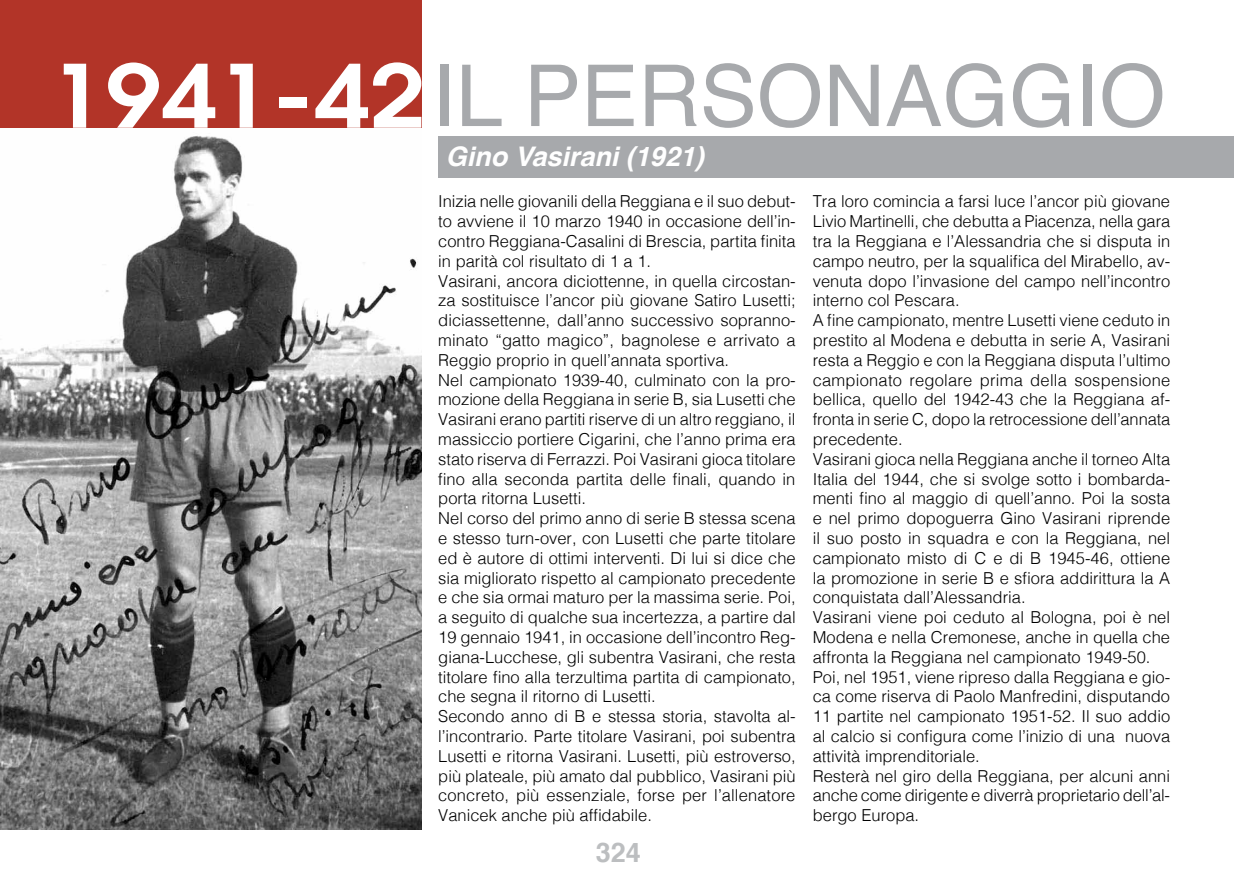
<style>
.page{position:relative;width:1234px;height:893px;background:#fff}
.page>*{position:absolute;margin:0;border:0;box-sizing:border-box;transform-origin:0 0}
.t1{font:85.5px "Helvetica";color:#a7a9ac}
.t2{font:italic 700 27px "Helvetica";color:#fff}
.t3{font:700 27px "Helvetica";color:#bcbec0}
.t4{font:300 16.5px/19.8px "Helvetica";color:#000}
.s1{font-family:"Avant Garde";font-weight:600;font-size:86.55px;color:#fff}
</style>
<div class="page">
<div style="left:0;top:0;width:421px;height:128px;background:#b23428"></div>
<div style="left:438px;top:136px;width:795px;height:41px;background:#a7a9ac"></div>
<img style="left:0;top:135px;width:421px;height:695px">
<h1 class="t1" style="left:50px;top:30px;width:1116px"><span class="s1">1941-42</span>I L PERSONAGGIO</h1>
<h2 class="t2" style="left:445px;top:134px;width:260px">Gino Vasirani (1921)</h2>
<p class="t4" style="left:438px;top:191px;width:359px">Inizia nelle giovanili della Reggiana e il suo debut&shy;to avviene il 10 marzo 1940 in occasione dell’in&shy;contro Reggiana-Casalini di Brescia, partita finita in parità col risultato di 1 a 1.<br>Vasirani, ancora diciottenne, in quella circostan&shy;za sostituisce l’ancor più giovane Satiro Lusetti; diciassettenne, dall’anno successivo sopranno&shy;minato “gatto magico”, bagnolese e arrivato a Reggio proprio in quell’annata sportiva.<br>Nel campionato 1939-40, culminato con la pro&shy;mozione della Reggiana in serie B, sia Lusetti che Vasirani erano partiti riserve di un altro reggiano, il massiccio portiere Cigarini, che l’anno prima era stato riserva di Ferrazzi. Poi Vasirani gioca titolare fino alla seconda partita delle finali, quando in porta ritorna Lusetti.<br>Nel corso del primo anno di serie B stessa scena e stesso turn-over, con Lusetti che parte titolare ed è autore di ottimi interventi. di lui si dice che sia migliorato rispetto al campionato precedente e che sia ormai maturo per la massima serie. poi, a seguito di qualche sua incertezza, a partire dal 19 gennaio 1941, in occasione dell’incontro Reg&shy;giana-Lucchese, gli subentra Vasirani, che resta titolare fino alla terzultima partita di campionato, che segna il ritorno di Lusetti.<br>Secondo anno di B e stessa storia, stavolta al&shy;l’incontrario. Parte titolare Vasirani, poi subentra Lusetti e ritorna Vasirani. Lusetti, più estroverso, più plateale, più amato dal pubblico, Vasirani più concreto, più essenziale, forse per l’allenatore Vanicek anche più affidabile.</p>
<p class="t4" style="left:812px;top:191px;width:359px">Tra loro comincia a farsi luce l’ancor più giovane Livio Martinelli, che debutta a Piacenza, nella gara tra la Reggiana e l’Alessandria che si disputa in campo neutro, per la squalifica del Mirabello, av&shy;venuta dopo l’invasione del campo nell’incontro interno col Pescara.<br>A fine campionato, mentre Lusetti viene ceduto in prestito al Modena e debutta in serie A, Vasirani resta a Reggio e con la Reggiana disputa l’ultimo campionato regolare prima della sospensione bellica, quello del 1942-43 che la Reggiana af&shy;fronta in serie C, dopo la retrocessione dell’annata precedente.<br>Vasirani gioca nella Reggiana anche il torneo Alta Italia del 1944, che si svolge sotto i bombarda&shy;menti fino al maggio di quell’anno. Poi la sosta e nel primo dopoguerra Gino Vasirani riprende il suo posto in squadra e con la Reggiana, nel campionato misto di C e di B 1945-46, ottiene la promozione in serie B e sfiora addirittura la A conquistata dall’Alessandria.<br>Vasirani viene poi ceduto al Bologna, poi è nel Modena e nella Cremonese, anche in quella che affronta la Reggiana nel campionato 1949-50.<br>Poi, nel 1951, viene ripreso dalla Reggiana e gio&shy;ca come riserva di Paolo Manfredini, disputando 11 partite nel campionato 1951-52. Il suo addio al calcio si configura come l’inizio di una nuova attività imprenditoriale.<br>Resterà nel giro della Reggiana, per alcuni anni anche come dirigente e diverrà proprietario dell’al&shy;bergo Europa.</p>
<h2 class="t3" style="left:595px;top:831px;width:47px">324</h2>
</div>
